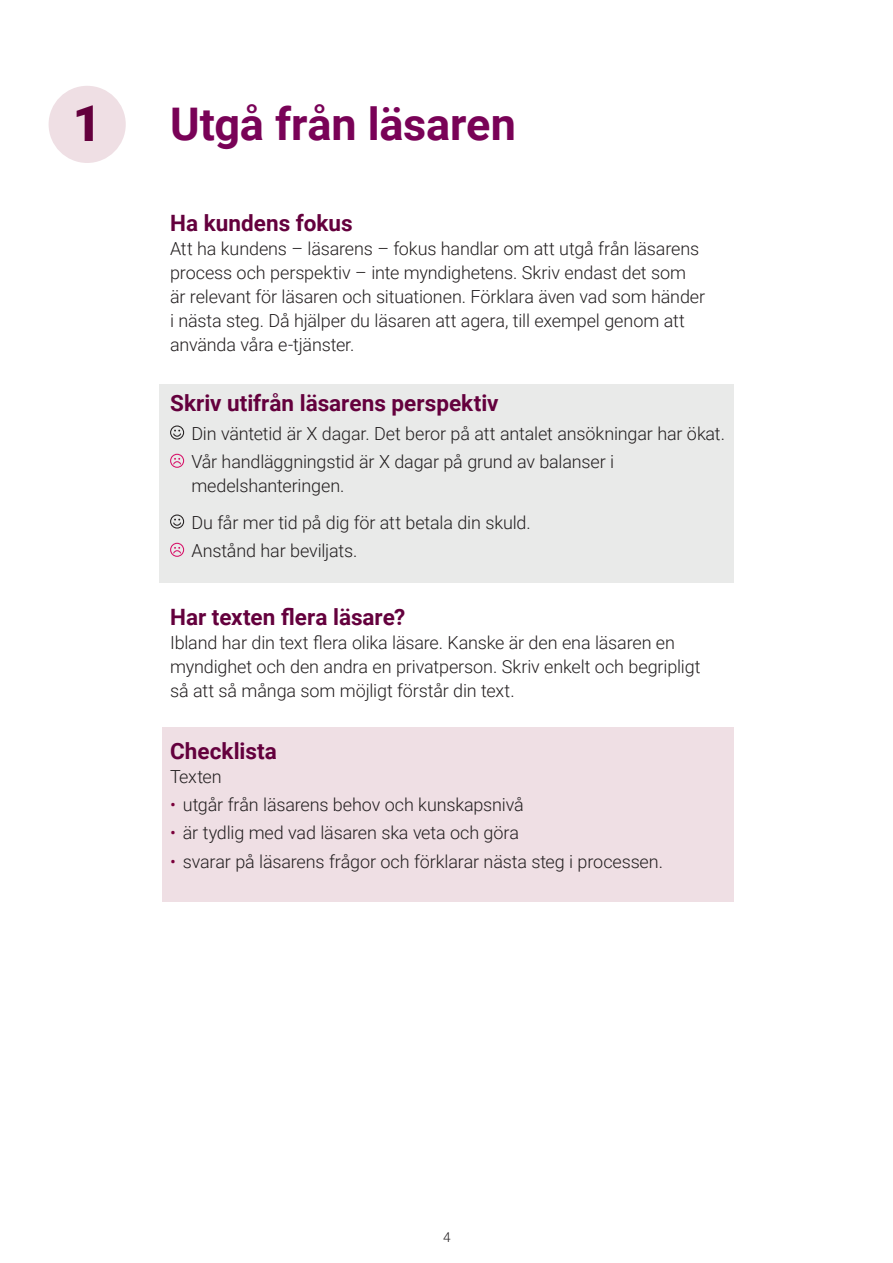
<style>
.page{position:relative;width:893px;height:1263px;background:#fff}
.page>*{position:absolute;margin:0;border:0;box-sizing:border-box;transform-origin:0 0}
.Siffra{font:900 49.5px "Roboto";color:#64003d}
.t1{font:700 45px "Roboto";letter-spacing:-.005em;color:#790257}
.t2{font:700 22.5px "Roboto";color:#64003d}
.Brödtext{font:300 18px/24px "Roboto";letter-spacing:-.01em;color:#231f20}
.Brödtext_-_lista{font:300 18px/24px "Roboto";letter-spacing:-.01em;color:#231f20}
.Brödtext_-_punktlist{font:300 18px "Roboto";letter-spacing:-.01em;color:#231f20}
.t3{font:300 13.5px "Roboto";color:#231f20}
.s1{color:#7a003b}
</style>
<div class="page">
<div style="left:162px;top:727px;width:571px;height:175px;background:#efdfe4"></div>
<div style="left:159px;top:384px;width:574px;height:199px;background:#e9eae9"></div>
<svg style="left:170px;top:425px;width:14px;height:14px"></svg>
<svg style="left:170px;top:454px;width:14px;height:14px"></svg>
<svg style="left:170px;top:514px;width:14px;height:15px"></svg>
<svg style="left:170px;top:543px;width:14px;height:14px"></svg>
<div style="left:49px;top:86px;width:77px;height:77px;background:#efdfe4;border-radius:50%"></div>
<p class="Siffra" style="left:73px;top:89px;width:30px">1</p>
<h1 class="t1" style="left:170px;top:93px;width:347px">Utgå från läsaren</h1>
<h2 class="t2" style="left:170px;top:207px;width:184px">Ha kundens fokus</h2>
<p class="Brödtext" style="left:170px;top:236px;width:537px">Att ha kundens – läsarens – fokus handlar om att utgå från läsarens process och perspektiv – inte myndighetens. Skriv endast det som är relevant för läsaren och situationen. Förklara även vad som händer i nästa steg. Då hjälper du läsaren att agera, till exempel genom att använda våra e-tjänster.</p>
<h2 class="t2" style="left:170px;top:387px;width:330px">Skriv utifrån läsarens perspektiv</h2>
<p class="Brödtext_-_lista" style="left:191px;top:420px;width:535px">Din väntetid är X dagar. Det beror på att antalet ansökningar har ökat.</p>
<p class="Brödtext_-_lista" style="left:191px;top:449px;width:424px">Vår handläggningstid är X dagar på grund av balanser i medelshanteringen.</p>
<p class="Brödtext_-_lista" style="left:191px;top:509px;width:341px">Du får mer tid på dig för att betala din skuld.</p>
<p class="Brödtext_-_lista" style="left:191px;top:538px;width:167px">Anstånd har beviljats.</p>
<h2 class="t2" style="left:170px;top:601px;width:237px">Har texten flera läsare?</h2>
<p class="Brödtext" style="left:170px;top:630px;width:532px">Ibland har din text flera olika läsare. Kanske är den ena läsaren en myndighet och den andra en privatperson. Skriv enkelt och begripligt så att så många som möjligt förstår din text.</p>
<h2 class="t2" style="left:170px;top:735px;width:108px">Checklista</h2>
<p class="Brödtext" style="left:170px;top:764px;width:53px">Texten</p>
<p class="Brödtext_-_punktlist" style="left:170px;top:792px;width:355px"><span class="s1">•</span> utgår från läsarens behov och kunskapsnivå</p>
<p class="Brödtext_-_punktlist" style="left:170px;top:820px;width:350px"><span class="s1">•</span> är tydlig med vad läsaren ska veta och göra</p>
<p class="Brödtext_-_punktlist" style="left:170px;top:849px;width:494px"><span class="s1">•</span> svarar på läsarens frågor och förklarar nästa steg i processen.</p>
<p class="t3" style="left:443px;top:1228px;width:9px">4</p>
</div>
